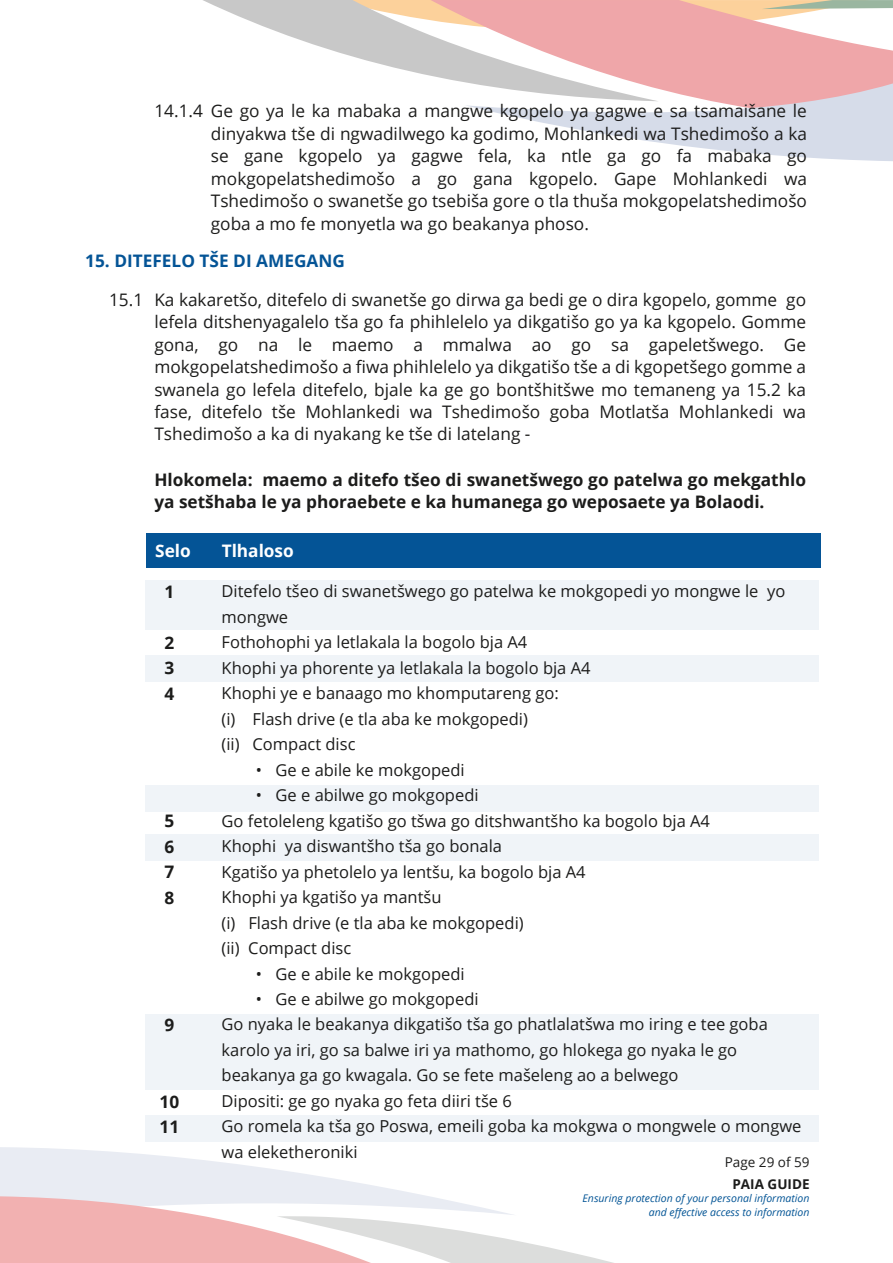
<style>
.page{position:relative;width:893px;height:1263px;background:#fff}
.page>*{position:absolute;margin:0;border:0;box-sizing:border-box;transform-origin:0 0}
.t1{font:17.25px/22.5px "Open Sans";color:#1c1c1b;text-align:justify}
.t2{font:700 17.25px/25.5px "Open Sans";color:#1c1c1b}
.t3{font:700 17.25px "Open Sans";color:#045496}
.t4{font:700 17.25px "Open Sans";color:#fff}
.t5{font:16.5px "Open Sans";color:#1c1c1b}
.t6{font:13.5px "Open Sans";color:#1c1c1b}
.t7{font:700 13.5px "Open Sans";color:#1c1c1b}
.t8{font:italic 10.5px/13.5px "Open Sans";color:#025495;text-align:right}
</style>
<div class="page">
<svg style="left:0;top:1147px;width:614px;height:116px"></svg>
<svg style="left:659px;top:0;width:234px;height:83px;fill:#efa6a9"></svg>
<svg style="left:203px;top:0;width:456px;height:83px"></svg>
<svg style="left:466px;top:83px;width:427px;height:78px"></svg>
<div style="left:146px;top:581px;width:673px;height:49px;background:#f0f4f8"></div>
<div style="left:146px;top:655px;width:673px;height:26px;background:#f0f4f8"></div>
<div style="left:146px;top:785px;width:673px;height:27px;background:#f0f4f8"></div>
<div style="left:146px;top:834px;width:673px;height:26px;background:#f0f4f8"></div>
<div style="left:146px;top:1015px;width:673px;height:75px;background:#f0f4f8"></div>
<div style="left:146px;top:1115px;width:673px;height:26px;background:#f0f4f8"></div>
<div style="left:146px;top:533px;width:674px;height:34px;background:#045496"></div>
<p class="t1" style="left:211px;top:101px;width:598px;text-indent:-57px">14.1.4 Ge go ya le ka mabaka a mangwe kgopelo ya gagwe e sa tsamaiöane le dinyakwa töe di ngwadilwego ka godimo, Mohlankedi wa Tshedimoöo a ka se gane kgopelo ya gagwe fela, ka ntle ga go fa mabaka go mokgopelatshedimoöo a go gana kgopelo. Gape Mohlankedi wa Tshedimošo o swanetše go tsebiša gore o tla thuša mokgopelatshedimošo goba a mo fe monyetla wa go beakanya phoso.</p>
<p class="t3" style="left:85px;top:254px;width:261px">15. DITEFELO TäE DI AMEGANG</p>
<p class="t1" style="left:154px;top:290px;width:653px;text-indent:-45px">15.1 Ka kakaretöo, ditefelo di swanetöe go dirwa ga bedi ge o dira kgopelo, gomme go lefela ditshenyagalelo töa go fa phihlelelo ya dikgatiöo go ya ka kgopelo. Gomme gona, go na le maemo a mmalwa ao go sa gapeletöwego. Ge mokgopelatshedimošo a fiwa phihlelelo ya dikgatišo tše a di kgopetšego gomme a swanela go lefela ditefelo, bjale ka ge go bontšhitšwe mo temaneng ya 15.2 ka fase, ditefelo töe Mohlankedi wa Tshedimoöo goba Motlatöa Mohlankedi wa Tshedimoöo a ka di nyakang ke töe di latelang -</p>
<p class="t2" style="left:154px;top:470px;width:653px;line-height:22.5px">Hlokomela: maemo a ditefo töeo di swanetöwego go patelwa go mekgathlo ya setöhaba le ya phoraebete e ka humanega go weposaete ya Bolaodi.</p>
<p class="t4" style="left:155px;top:543px;width:37px">Selo</p>
<p class="t4" style="left:222px;top:543px;width:74px">Tlhaloso</p>
<p class="t2" style="left:164px;top:580px;width:11px">1</p>
<p class="t2" style="left:164px;top:631px;width:11px;text-align:justify">2<br>3<br>4</p>
<p class="t5" style="left:222px;top:584px;width:565px">Ditefelo töeo di swanetöwego go patelwa ke mokgopedi yo mongwe le yo</p>
<p class="t5" style="left:222px;top:610px;width:68px">mongwe</p>
<p class="t5" style="left:222px;top:631px;width:307px">Fothohophi ya letlakala la bogolo bja A4</p>
<p class="t5" style="left:222px;top:656px;width:371px">Khophi ya phorente ya letlakala la bogolo bja A4</p>
<p class="t5" style="left:222px;top:682px;width:339px">Khophi ye e banaago mo khomputareng go:</p>
<p class="t5" style="left:222px;top:707px;width:308px">(i) Flash drive (e tla aba ke mokgopedi)</p>
<p class="t5" style="left:222px;top:733px;width:135px">(ii) Compact disc</p>
<p class="t5" style="left:256px;top:763px;width:210px">ï Ge e abile ke mokgopedi</p>
<p class="t5" style="left:256px;top:788px;width:224px">ï Ge e abilwe go mokgopedi</p>
<p class="t5" style="left:222px;top:809px;width:490px">Go fetoleleng kgatišo go tšwa go ditshwantšho ka bogolo bja A4</p>
<p class="t5" style="left:222px;top:839px;width:282px">Khophi ya diswantöho töa go bonala</p>
<p class="t5" style="left:222px;top:860px;width:366px">Kgatišo ya phetolelo ya lentšu, ka bogolo bja A4</p>
<p class="t5" style="left:222px;top:886px;width:221px">Khophi ya kgatišo ya mantšu</p>
<p class="t5" style="left:222px;top:911px;width:304px">(i) Flash drive (e tla aba ke mokgopedi)</p>
<p class="t5" style="left:222px;top:937px;width:131px">(ii) Compact disc</p>
<p class="t5" style="left:256px;top:967px;width:210px">ï Ge e abile ke mokgopedi</p>
<p class="t5" style="left:256px;top:992px;width:224px">ï Ge e abilwe go mokgopedi</p>
<p class="t5" style="left:222px;top:1018px;width:548px">Go nyaka le beakanya dikgatiöo töa go phatlalatöwa mo iring e tee goba</p>
<p class="t5" style="left:222px;top:1043px;width:517px">karolo ya iri, go sa balwe iri ya mathomo, go hlokega go nyaka le go</p>
<p class="t5" style="left:222px;top:1069px;width:458px">beakanya ga go kwagala. Go se fete maöeleng ao a belwego</p>
<p class="t5" style="left:222px;top:1090px;width:292px">Dipositi: ge go nyaka go feta diiri tše 6</p>
<p class="t5" style="left:222px;top:1120px;width:581px">Go romela ka töa go Poswa, emeili goba ka mokgwa o mongwele o mongwe</p>
<p class="t5" style="left:222px;top:1145px;width:137px">wa eleketheroniki</p>
<p class="t6" style="left:725px;top:1156px;width:86px">Page 29 of 59</p>
<p class="t8" style="left:583px;top:1192px;width:228px">Ensuring protection of your personal information and effective access to information</p>
<p class="t2" style="left:164px;top:810px;width:11px;text-align:justify">5<br>6<br>7<br>8</p>
<p class="t2" style="left:164px;top:1014px;width:11px">9</p>
<p class="t2" style="left:160px;top:1090px;width:21px">10<br>11</p>
<p class="t7" style="left:732px;top:1178px;width:79px">PAIA GUIDE</p>
</div>
